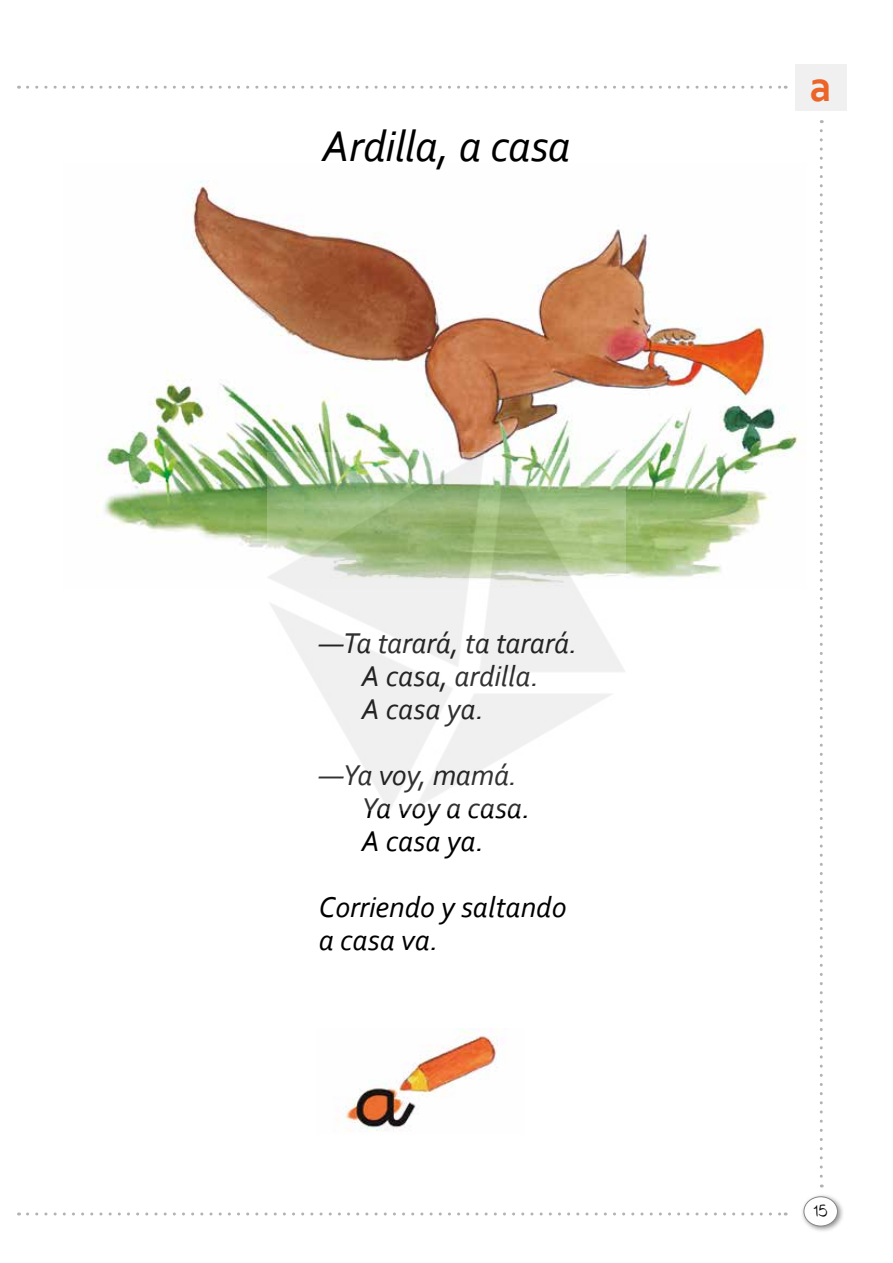
<style>
.page{position:relative;width:893px;height:1263px;background:#fff}
.page>*{position:absolute;margin:0;border:0;box-sizing:border-box;transform-origin:0 0}
.t1{font:italic 45px "Corbel";letter-spacing:-.015em;color:#000}
.t2{font:700 45px "Corbel";color:#ec6528}
.t3{font:italic 30px/33px "Corbel";color:#000}
.t4{font:15px "Tidy Hand";color:#000}
</style>
<div class="page">
<svg style="left:820px;top:131px;width:3px;height:1056px"></svg>
<svg style="left:28px;top:86px;width:758px;height:3px"></svg>
<svg style="left:28px;top:1212px;width:758px;height:3px"></svg>
<img style="left:97px;top:180px;width:708px;height:398px">
<img style="left:343px;top:1029px;width:157px;height:103px">
<div style="left:795px;top:64px;width:51px;height:47px;background:#f0f0f0"></div>
<div style="left:801px;top:1193px;width:43px;height:40px;background:#000;opacity:.45"></div>
<div style="left:804px;top:1197px;width:33px;height:29px;background:#fff;border-radius:50%"></div>
<div style="left:804px;top:1196px;width:34px;height:30px;border:1px solid #878787;border-radius:50%"></div>
<img style="left:268px;top:453px;width:357px;height:357px">
<h1 class="t1" style="left:322px;top:118px;width:250px">Ardilla, a casa</h1>
<p class="t3" style="left:361px;top:626px;width:217px;text-indent:-43px">—Ta tarará, ta tarará.<br>A casa, ardilla.<br>A casa ya.</p>
<p class="t3" style="left:361px;top:758px;width:171px;text-indent:-43px">—Ya voy, mamá.<br>Ya voy a casa.<br>A casa ya.</p>
<p class="t3" style="left:319px;top:890px;width:249px">Corriendo y saltando a casa va.</p>
<h1 class="t2" style="left:809px;top:58px;width:25px">a</h1>
<p class="t4" style="left:813px;top:1203px;width:16px">15</p>
</div>
